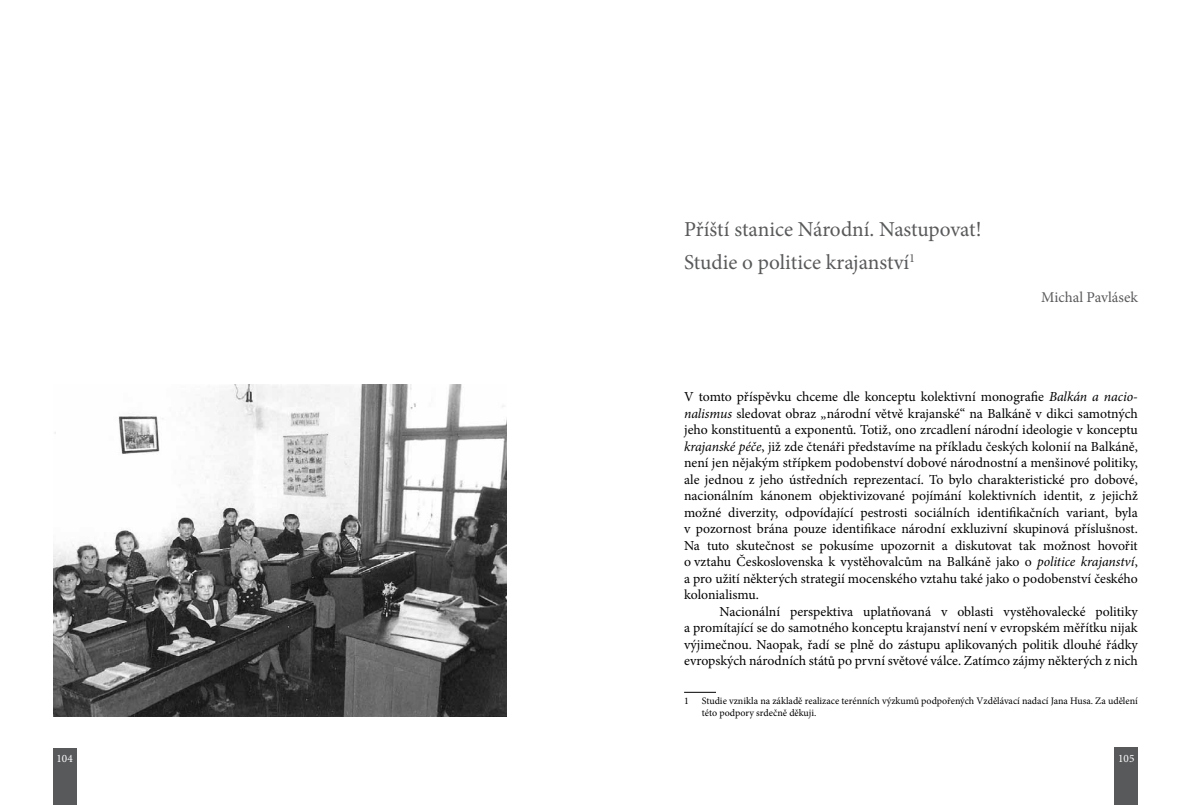
<style>
.page{position:relative;width:1191px;height:805px;background:#fff}
.page>*{position:absolute;margin:0;border:0;box-sizing:border-box;transform-origin:0 0}
.t1{font:21.25px/33px "Minion Pro";color:#58595b}
.t2{font:15px "Minion Pro";letter-spacing:-.005em;color:#58595b}
.t3{font:13.75px/16.5px "Minion Pro";color:#000;text-align:justify}
.t4{font:11.25px "Minion Pro";color:#fff}
.t5{font:10px/12px "Minion Pro";color:#000}
.s1{font-style:italic}
</style>
<div class="page">
<div style="left:53px;top:747px;width:23px;height:57px;background:#58595b"></div>
<div style="left:1114px;top:747px;width:23px;height:57px;background:#58595b"></div>
<hr style="left:684px;top:691px;width:32px;height:1px;background:#000">
<img style="left:53px;top:384px;width:454px;height:332px">
<h1 class="t1" style="left:684px;top:213px;width:299px">Příští stanice Národní. Nastupovat!<br>Studie o politice krajanství<sup>1</sup></h1>
<p class="t2" style="left:1041px;top:287px;width:98px">Michal Pavlásek</p>
<p class="t3" style="left:684px;top:388px;width:455px">V tomto příspěvku chceme dle konceptu kolektivní monografie <span class="s1">Balkán a nacio&shy;nalismus</span> sledovat obraz „národní větvě krajanské“ na Balkáně v dikci samotných jeho konstituentů a exponentů. Totiž, ono zrcadlení národní ideologie v konceptu <span class="s1">krajanské péče</span>, již zde čtenáři představíme na příkladu českých kolonií na Balkáně, není jen nějakým střípkem podobenství dobové národnostní a menšinové politiky, ale jednou z jeho ústředních reprezentací. To bylo charakteristické pro dobové, nacionálním kánonem objektivizované pojímání kolektivních identit, z jejichž možné diverzity, odpovídající pestrosti sociálních identifikačních variant, byla v pozornost brána pouze identifikace národní exkluzivní skupinová příslušnost.<br>Na tuto skutečnost se pokusíme upozornit a diskutovat tak možnost hovořit o vztahu Československa k vystěhovalcům na Balkáně jako o <span class="s1">politice krajanství</span>, a pro užití některých strategií mocenského vztahu také jako o podobenství českého kolonialismu.</p>
<p class="t3" style="left:684px;top:603px;width:455px;text-indent:35px">Nacionální perspektiva uplatňovaná v oblasti vystěhovalecké politiky a promítající se do samotného konceptu krajanství není v evropském měřítku nijak výjimečnou. Naopak, řadí se plně do zástupu aplikovaných politik dlouhé řádky evropských národních států po první světové válce. Zatímco zájmy některých z nich</p>
<p class="t5" style="left:684px;top:695px;width:6px">1</p>
<p class="t5" style="left:702px;top:695px;width:437px">Studie vznikla na základě realizace terénních výzkumů podpořených Vzdělávací nadací Jana Husa. Za udělení této podpory srdečně děkuji.</p>
<p class="t4" style="left:57px;top:750px;width:18px">104</p>
<p class="t4" style="left:1118px;top:750px;width:18px">105</p>
</div>
